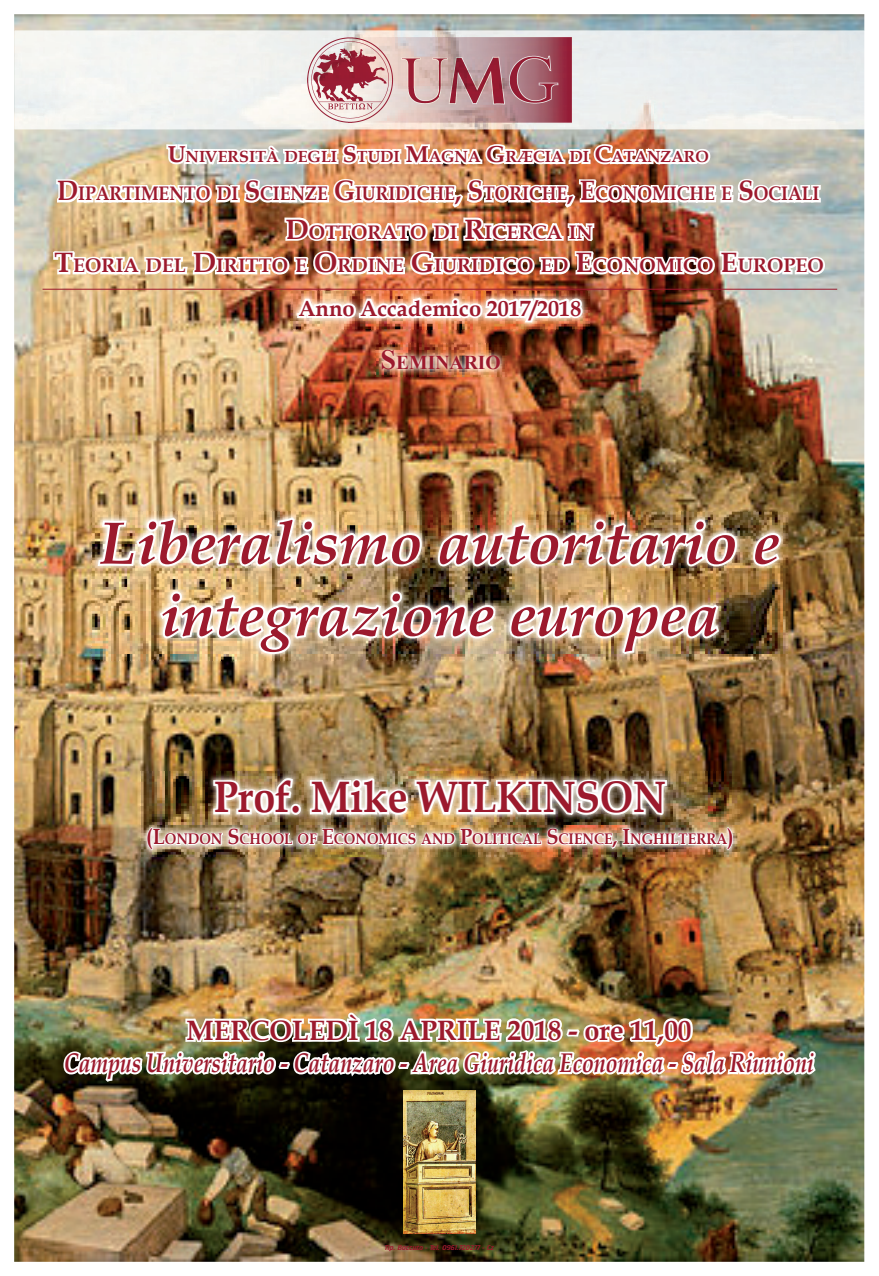
<style>
.page{position:relative;width:879px;height:1276px;background:#fff}
.page>*{position:absolute;margin:0;border:0;box-sizing:border-box;transform-origin:0 0}
.t1{font:italic 700 60px/72px "Book Antiqua";color:#9c1a2d;text-align:center}
.t2{font:700 44px "Book Antiqua";color:#9c1a2d;scale:.9 1}
.t3{font:700 28px "Book Antiqua";color:#9c1a2d}
.t4{font:italic 700 27px "Book Antiqua";color:#9c1a2d;scale:.79 1}
.t5{font:700 22px "Book Antiqua";color:#9c1a2d}
.t6{font:700 19.6px/38.3px "Book Antiqua";color:#9c1a2d;text-align:center;scale:.9 1}
.t7{font:700 19.6px "Book Antiqua";color:#9c1a2d}
.t8{font:700 19.6px "Times New Roman";color:#9c1a2d}
.t9{font:700 16.1px "Book Antiqua";color:#9c1a2d}
.t10{font:700 15.4px "Book Antiqua";color:#9c1a2d;scale:.9 1}
.t11{font:italic 7px "Crillee BT";color:#9c1a2d}
.s1{font-size:23px}
.s2{font-size:28px}
.s3{font-size:22px}
</style>
<div class="page">
<img style="left:14px;top:14px;width:850px;height:1247px">
<img style="left:15px;top:31px;width:849px;height:98px">
<img style="left:51px;top:14px;width:777px;height:1248px">
<img style="left:403px;top:1090px;width:73px;height:143px">
<img style="left:375px;top:343px;width:131px;height:33px">
<hr style="left:43px;top:289px;width:794px;height:1px;background:#9c1a2d">
<p class="t9" style="left:168px;top:146px;width:543px"><span class="s1">U</span>NIVERSITÀ DEGLI <span class="s1">S</span>TUDI <span class="s1">M</span>AGNA <span class="s1">G</span>RÆCIA DI <span class="s1">C</span>ATANZARO</p>
<p class="t6" style="left:57px;top:174px;width:848px"><span class="s2">D</span>IPARTIMENTO DI <span class="s2">S</span>CIENZE <span class="s2">G</span>IURIDICHE<span class="s2">, S</span>TORICHE<span class="s2">, E</span>CONOMICHE E <span class="s2">S</span>OCIALI<br><span class="s2">D</span>OTTORATO DI <span class="s2">R</span>ICERCA IN</p>
<p class="t7" style="left:55px;top:252px;width:770px"><span class="s2">T</span>EORIA DEL <span class="s2">D</span>IRITTO E <span class="s2">O</span>RDINE <span class="s2">G</span>IURIDICO ED <span class="s2">E</span>CONOMICO <span class="s2">E</span>UROPEO</p>
<p class="t5" style="left:298px;top:293px;width:284px">Anno Accademico 2017/2018</p>
<p class="t8" style="left:380px;top:349px;width:122px"><span class="s2">S</span>EMINARIO</p>
<h1 class="t1" style="left:100px;top:507px;width:680px">Liberalismo autoritario e integrazione europea</h1>
<h2 class="t2" style="left:214px;top:767px;width:504px">Prof. Mike WILKINSON</h2>
<p class="t10" style="left:146px;top:828px;width:654px"><span class="s3">(L</span>ONDON <span class="s3">S</span>CHOOL OF <span class="s3">E</span>CONOMICS AND <span class="s3">P</span>OLITICAL <span class="s3">S</span>CIENCE<span class="s3">, I</span>NGHILTERRA<span class="s3">)</span></p>
<h3 class="t3" style="left:187px;top:1011px;width:506px">MERCOLEDÌ 18 APRILE 2018 - ore 11,00</h3>
<h3 class="t4" style="left:64px;top:1044px;width:950px">Campus Universitario - Catanzaro - Area Giuridica Economica - Sala Riunioni</h3>
<p class="t11" style="left:385px;top:1243px;width:111px">Tip. Boccuto - Tel. 0961.720277 - Cz</p>
</div>
